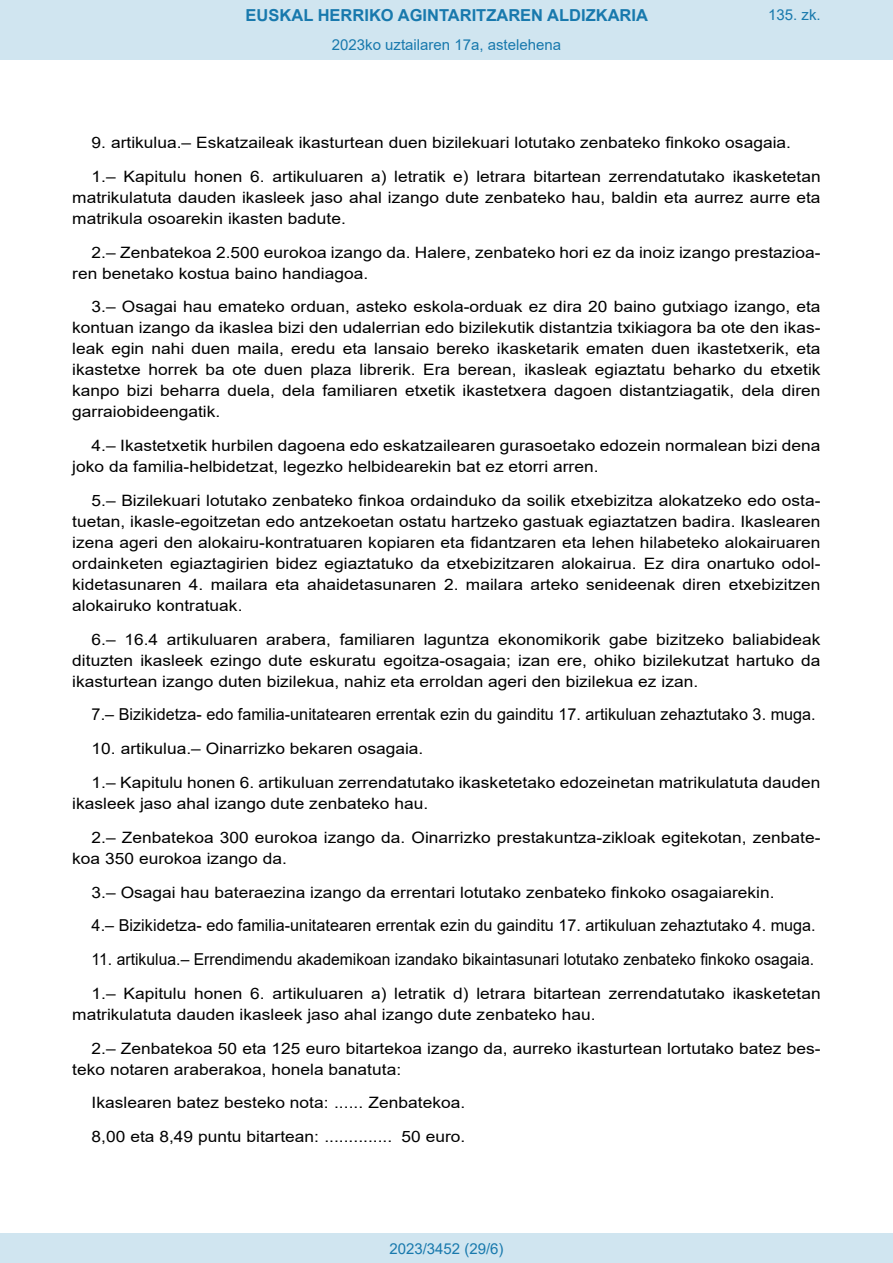
<style>
.page{position:relative;width:893px;height:1263px;background:#fff}
.page>*{position:absolute;margin:0;border:0;box-sizing:border-box;transform-origin:0 0}
.BOPVDetalle{font:16.5px "Arial";color:#000}
.BOPVDetalle-2{font:16.5px "Arial";color:#000;scale:.95 1}
.t1{font:700 16.5px "Arial";color:#1879ad}
.BOPVDetalle-3{font:15.6px/21px "Arial";color:#000;scale:1.11 1}
.Paginacion_Centro{font:15px "Arial";color:#1879ad}
</style>
<div class="page">
<div style="left:0;top:0;width:893px;height:60px;background:#d0e5f0"></div>
<div style="left:0;top:1233px;width:893px;height:30px;background:#d0e5f0"></div>
<p class="t1" style="left:246px;top:3px;width:404px">EUSKAL HERRIKO AGINTARITZAREN ALDIZKARIA</p>
<p class="Paginacion_Centro" style="left:332px;top:35px;width:231px">2023ko uztailaren 17a, astelehena</p>
<p class="Paginacion_Centro" style="left:768px;top:5px;width:54px">135. zk.</p>
<p class="BOPVDetalle-3" style="left:92px;top:132px;width:632px">9. artikulua.– Eskatzaileak ikasturtean duen bizilekuari lotutako zenbateko finkoko osagaia.</p>
<p class="BOPVDetalle-3" style="left:72px;top:166px;width:676px;text-align:justify;text-indent:19px">1.– Kapitulu honen 6. artikuluaren a) letratik e) letrara bitartean zerrendatutako ikasketetan matrikulatuta dauden ikasleek jaso ahal izango dute zenbateko hau, baldin eta aurrez aurre eta matrikula osoarekin ikasten badute.</p>
<p class="BOPVDetalle-3" style="left:72px;top:242px;width:676px;text-indent:19px">2.– Zenbatekoa 2.500 eurokoa izango da. Halere, zenbateko hori ez da inoiz izango prestazioa&shy;ren benetako kostua baino handiagoa.</p>
<p class="BOPVDetalle-3" style="left:72px;top:296px;width:676px;text-align:justify;text-indent:19px">3.– Osagai hau emateko orduan, asteko eskola-orduak ez dira 20 baino gutxiago izango, eta kontuan izango da ikaslea bizi den udalerrian edo bizilekutik distantzia txikiagora ba ote den ikas&shy;leak egin nahi duen maila, eredu eta lansaio bereko ikasketarik ematen duen ikastetxerik, eta ikastetxe horrek ba ote duen plaza librerik. Era berean, ikasleak egiaztatu beharko du etxetik kanpo bizi beharra duela, dela familiaren etxetik ikastetxera dagoen distantziagatik, dela diren garraiobideengatik.</p>
<p class="BOPVDetalle-3" style="left:72px;top:435px;width:676px;text-indent:19px">4.– Ikastetxetik hurbilen dagoena edo eskatzailearen gurasoetako edozein normalean bizi dena joko da familia-helbidetzat, legezko helbidearekin bat ez etorri arren.</p>
<p class="BOPVDetalle-3" style="left:72px;top:490px;width:676px;text-align:justify;text-indent:19px">5.– Bizilekuari lotutako zenbateko finkoa ordainduko da soilik etxebizitza alokatzeko edo osta&shy;tuetan, ikasle-egoitzetan edo antzekoetan ostatu hartzeko gastuak egiaztatzen badira. Ikaslearen izena ageri den alokairu-kontratuaren kopiaren eta fidantzaren eta lehen hilabeteko alokairuaren ordainketen egiaztagirien bidez egiaztatuko da etxebizitzaren alokairua. Ez dira onartuko odol&shy;kidetasunaren 4. mailara eta ahaidetasunaren 2. mailara arteko senideenak diren etxebizitzen alokairuko kontratuak.</p>
<p class="BOPVDetalle-3" style="left:72px;top:629px;width:676px;text-align:justify;text-indent:19px">6.– 16.4 artikuluaren arabera, familiaren laguntza ekonomikorik gabe bizitzeko baliabideak dituzten ikasleek ezingo dute eskuratu egoitza-osagaia; izan ere, ohiko bizilekutzat hartuko da ikasturtean izango duten bizilekua, nahiz eta erroldan ageri den bizilekua ez izan.</p>
<p class="BOPVDetalle" style="left:92px;top:703px;width:726px">7.– Bizikidetza- edo familia-unitatearen errentak ezin du gainditu 17. artikuluan zehaztutako 3. muga.</p>
<p class="BOPVDetalle-3" style="left:92px;top:738px;width:300px">10. artikulua.– Oinarrizko bekaren osagaia.</p>
<p class="BOPVDetalle-3" style="left:72px;top:772px;width:676px;text-indent:19px">1.– Kapitulu honen 6. artikuluan zerrendatutako ikasketetako edozeinetan matrikulatuta dauden ikasleek jaso ahal izango dute zenbateko hau.</p>
<p class="BOPVDetalle-3" style="left:72px;top:827px;width:676px;text-indent:19px">2.– Zenbatekoa 300 eurokoa izango da. Oinarrizko prestakuntza-zikloak egitekotan, zenbate&shy;koa 350 eurokoa izango da.</p>
<p class="BOPVDetalle-3" style="left:92px;top:881px;width:617px">3.– Osagai hau bateraezina izango da errentari lotutako zenbateko finkoko osagaiarekin.</p>
<p class="BOPVDetalle" style="left:92px;top:914px;width:726px">4.– Bizikidetza- edo familia-unitatearen errentak ezin du gainditu 17. artikuluan zehaztutako 4. muga.</p>
<p class="BOPVDetalle-2" style="left:92px;top:948px;width:762px">11. artikulua.– Errendimendu akademikoan izandako bikaintasunari lotutako zenbateko finkoko osagaia.</p>
<p class="BOPVDetalle-3" style="left:72px;top:983px;width:676px;text-indent:19px">1.– Kapitulu honen 6. artikuluaren a) letratik d) letrara bitartean zerrendatutako ikasketetan matrikulatuta dauden ikasleek jaso ahal izango dute zenbateko hau.</p>
<p class="BOPVDetalle-3" style="left:72px;top:1037px;width:676px;text-indent:19px">2.– Zenbatekoa 50 eta 125 euro bitartekoa izango da, aurreko ikasturtean lortutako batez bes&shy;teko notaren araberakoa, honela banatuta:</p>
<p class="BOPVDetalle-3" style="left:92px;top:1092px;width:338px">Ikaslearen batez besteko nota: ...... Zenbatekoa.</p>
<p class="BOPVDetalle-3" style="left:92px;top:1126px;width:338px">8,00 eta 8,49 puntu bitartean: .............. 50 euro.</p>
<p class="Paginacion_Centro" style="left:389px;top:1238px;width:116px">2023/3452 (29/6)</p>
</div>
